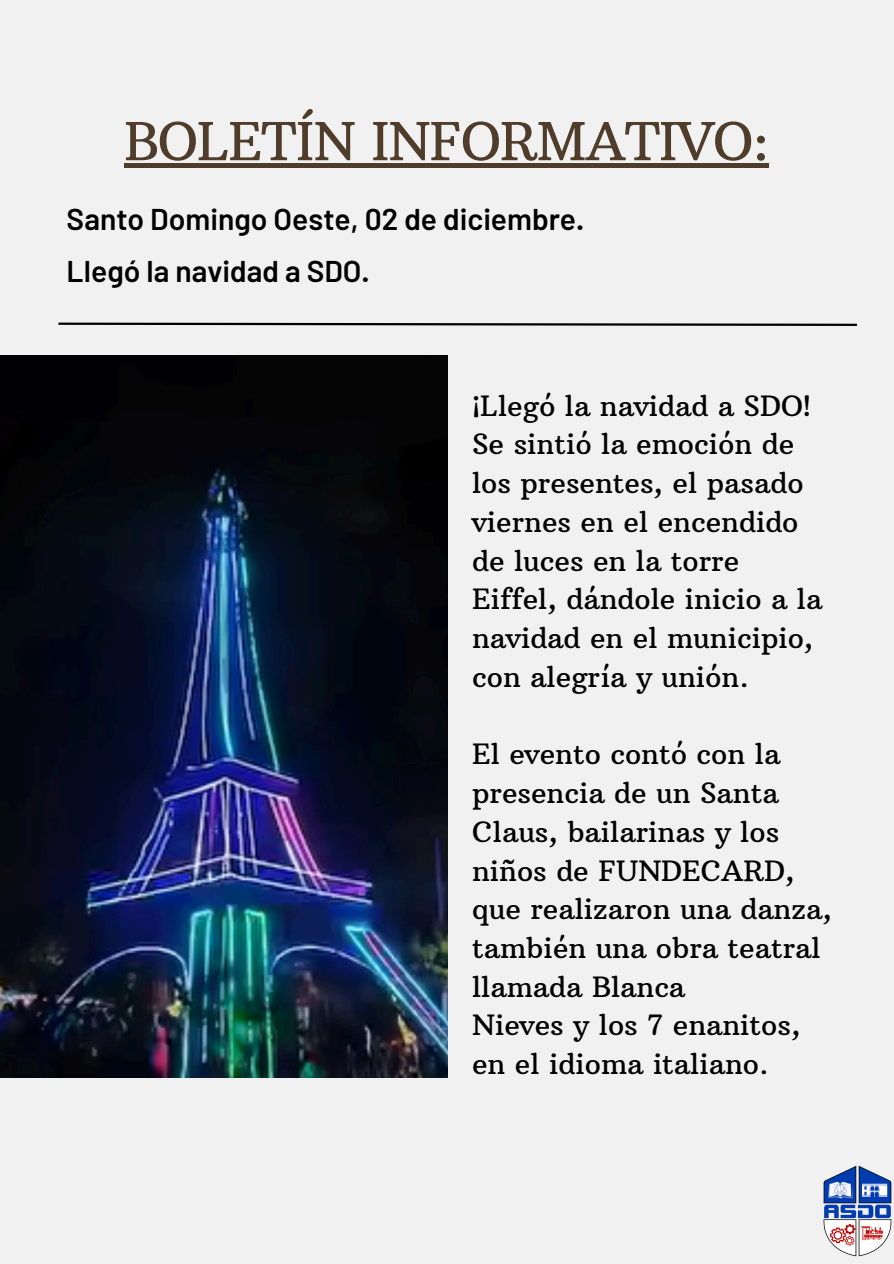
<style>
.page{position:relative;width:894px;height:1264px;background:#fff}
.page>*{position:absolute;margin:0;border:0;box-sizing:border-box;transform-origin:0 0}
.t1{font:52.2px "Arbutus Slab";letter-spacing:-.02em;color:#4f3c2b}
.t2{font:600 30px "Barlow";color:#000}
.t3{font:28.5px/38.7px "Arbutus Slab";color:#000}
</style>
<div class="page">
<div style="left:0;top:0;width:893px;height:1263px;background:#f1f1f1"></div>
<img style="left:823px;top:1165px;width:69px;height:92px">
<svg style="left:58px;top:322px;width:799px;height:4px"></svg>
<img style="left:0;top:355px;width:447px;height:722px">
<hr style="left:124px;top:164px;width:644px;height:4px;background:#4f3c2b">
<p class="t1" style="left:124px;top:109px;width:646px">BOLETÍN INFORMATIVO:</p>
<h1 class="t2" style="left:67px;top:200px;width:519px">Santo Domingo Oeste, 02 de diciembre.</h1>
<h2 class="t2" style="left:67px;top:252px;width:304px">Llegó la navidad a SDO.</h2>
<h2 class="t3" style="left:472px;top:386px;width:340px">¡Llegó la navidad a SDO!</h2>
<p class="t3" style="left:472px;top:425px;width:351px">Se sintió la emoción de los presentes, el pasado viernes en el encendido de luces en la torre<br>Eiffel, dándole inicio a la navidad en el municipio, con alegría y unión.</p>
<p class="t3" style="left:472px;top:734px;width:361px">El evento contó con la presencia de un Santa<br>Claus, bailarinas y los niños de FUNDECARD, que realizaron una danza, también una obra teatral llamada Blanca</p>
<p class="t3" style="left:472px;top:1005px;width:330px">Nieves y los 7 enanitos, en el idioma italiano.</p>
</div>
